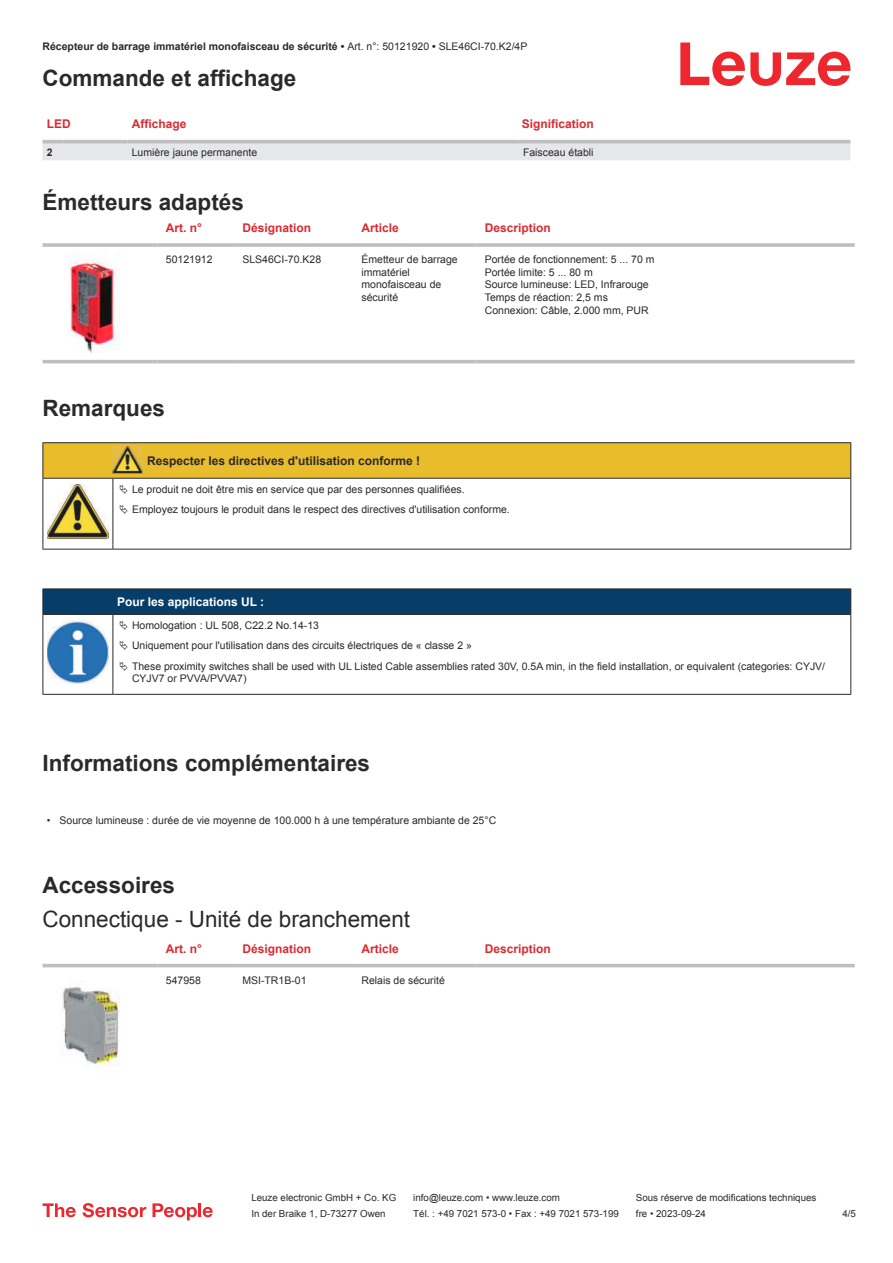
<style>
.page{position:relative;width:893px;height:1263px;background:#fff}
.page>*{position:absolute;margin:0;border:0;box-sizing:border-box;transform-origin:0 0}
.t1{font:700 22.5px "Arial";color:#2b292a}
.t2{font:22.5px "Arial";color:#2b292a}
.t3{font:700 12px "Arial";color:#db2a30}
.t4{font:700 12px "Arial";color:#2b292a}
.t5{font:700 12px "Arial";color:#fff}
.t6{font:10.5px/12.6px "Arial";color:#2b292a}
.t7{font:700 10.5px "Arial";color:#2b292a}
.t8{font:9.75px "Arial";color:#2b292a}
.s1{font-weight:400}
</style>
<div class="page">
<svg style="left:680px;top:43px;width:170px;height:43px"></svg>
<div style="left:43px;top:143px;width:807px;height:17px;background:#e6e7e9"></div>
<hr style="left:43px;top:140px;width:21px;height:3px;background:#bdbfc1">
<hr style="left:64px;top:140px;width:64px;height:3px;background:#bdbfc1">
<hr style="left:128px;top:140px;width:391px;height:3px;background:#bdbfc1">
<hr style="left:519px;top:140px;width:331px;height:3px;background:#bdbfc1">
<svg style="left:43px;top:363px;width:812px;height:1px"></svg>
<hr style="left:43px;top:243px;width:114px;height:4px;background:#bdbfc1">
<hr style="left:157px;top:243px;width:77px;height:4px;background:#c8c9cb">
<hr style="left:234px;top:243px;width:119px;height:4px;background:#c3c5c6">
<hr style="left:353px;top:243px;width:123px;height:4px;background:#bdbfc1">
<hr style="left:476px;top:243px;width:379px;height:4px;background:#c8c9cb">
<hr style="left:43px;top:360px;width:114px;height:3px;background:#bdbfc1">
<hr style="left:157px;top:360px;width:77px;height:3px;background:#bdbfc1">
<hr style="left:234px;top:360px;width:119px;height:3px;background:#bdbfc1">
<hr style="left:353px;top:360px;width:123px;height:3px;background:#bdbfc1">
<hr style="left:476px;top:360px;width:379px;height:3px;background:#bdbfc1">
<img style="left:68px;top:251px;width:52px;height:103px">
<svg style="left:43px;top:963px;width:812px;height:5px;fill:#efeff0"></svg>
<hr style="left:43px;top:964px;width:114px;height:3px;background:#bdbfc1">
<hr style="left:157px;top:964px;width:77px;height:3px;background:#bdbfc1">
<hr style="left:234px;top:964px;width:119px;height:3px;background:#bdbfc1">
<hr style="left:353px;top:964px;width:123px;height:3px;background:#bdbfc1">
<hr style="left:476px;top:964px;width:379px;height:3px;background:#bdbfc1">
<img style="left:62px;top:986px;width:58px;height:88px">
<svg style="left:43px;top:1203px;width:33px;height:14px"></svg>
<svg style="left:83px;top:1203px;width:63px;height:14px"></svg>
<svg style="left:153px;top:1203px;width:44px;height:17px"></svg>
<hr style="left:198px;top:1203px;width:3px;height:14px;background:#ed272d">
<svg style="left:203px;top:1207px;width:10px;height:10px"></svg>
<svg style="left:44px;top:520px;width:806px;height:29px"></svg>
<hr style="left:43px;top:442px;width:70px;height:1px;background:#2b292a">
<hr style="left:113px;top:442px;width:30px;height:1px;background:#2b292a">
<hr style="left:143px;top:442px;width:708px;height:1px;background:#2b292a">
<hr style="left:43px;top:479px;width:1px;height:66px;background:#2b292a">
<hr style="left:113px;top:479px;width:1px;height:66px;background:#2b292a">
<hr style="left:850px;top:479px;width:1px;height:66px;background:#2b292a">
<hr style="left:43px;top:549px;width:70px;height:1px;background:#2b292a">
<hr style="left:113px;top:549px;width:30px;height:1px;background:#2b292a">
<hr style="left:143px;top:549px;width:708px;height:1px;background:#2b292a">
<img style="left:47px;top:520px;width:61px;height:18px">
<svg style="left:44px;top:615px;width:806px;height:79px"></svg>
<hr style="left:43px;top:588px;width:70px;height:1px;background:#2b292a">
<hr style="left:43px;top:614px;width:70px;height:1px;background:#2b292a">
<hr style="left:113px;top:588px;width:738px;height:1px;background:#2b292a">
<div style="left:43px;top:589px;width:808px;height:25px;background:#063d69"></div>
<hr style="left:113px;top:614px;width:738px;height:1px;background:#2b292a">
<hr style="left:43px;top:615px;width:1px;height:75px;background:#2b292a">
<hr style="left:113px;top:615px;width:1px;height:75px;background:#2b292a">
<hr style="left:850px;top:615px;width:1px;height:75px;background:#2b292a">
<hr style="left:43px;top:694px;width:70px;height:1px;background:#2b292a">
<hr style="left:113px;top:694px;width:738px;height:1px;background:#2b292a">
<img style="left:47px;top:621px;width:61px;height:63px">
<svg style="left:115px;top:615px;width:734px;height:74px"></svg>
<svg style="left:43px;top:443px;width:808px;height:77px"></svg>
<svg style="left:120px;top:621px;width:8px;height:9px"></svg>
<svg style="left:120px;top:641px;width:8px;height:9px"></svg>
<svg style="left:120px;top:661px;width:8px;height:10px"></svg>
<p class="t7" style="left:43px;top:43px;width:486px">Récepteur de barrage immatériel monofaisceau de sécurité • <span class="s1">Art. n°: 50121920</span> • <span class="s1">SLE46CI-70.K2/4P</span></p>
<h1 class="t1" style="left:43px;top:70px;width:255px">Commande et affichage</h1>
<p class="t3" style="left:47px;top:119px;width:25px">LED</p>
<p class="t3" style="left:132px;top:119px;width:56px">Affichage</p>
<p class="t3" style="left:522px;top:119px;width:74px">Signification</p>
<p class="t7" style="left:47px;top:148px;width:7px">2</p>
<p class="t6" style="left:132px;top:147px;width:127px">Lumière jaune permanente</p>
<p class="t6" style="left:523px;top:147px;width:72px">Faisceau établi</p>
<h1 class="t1" style="left:43px;top:194px;width:203px">Émetteurs adaptés</h1>
<p class="t3" style="left:166px;top:224px;width:38px">Art. n°</p>
<p class="t3" style="left:242px;top:224px;width:70px">Désignation</p>
<p class="t3" style="left:361px;top:224px;width:39px">Article</p>
<p class="t3" style="left:485px;top:224px;width:68px">Description</p>
<p class="t6" style="left:166px;top:254px;width:48px">50121912</p>
<p class="t6" style="left:242px;top:254px;width:80px">SLS46CI-70.K28</p>
<p class="t6" style="left:361px;top:254px;width:98px">Émetteur de barrage immatériel monofaisceau de sécurité</p>
<p class="t6" style="left:485px;top:254px;width:171px">Portée de fonctionnement: 5 ... 70 m<br>Portée limite: 5 ... 80 m<br>Source lumineuse: LED, Infrarouge<br>Temps de réaction: 2,5 ms<br>Connexion: Câble, 2.000 mm, PUR</p>
<h1 class="t1" style="left:43px;top:400px;width:124px">Remarques</h1>
<p class="t4" style="left:147px;top:456px;width:274px">Respecter les directives d'utilisation conforme !</p>
<p class="t6" style="left:132px;top:480px;width:379px;line-height:20.2px">Le produit ne doit être mis en service que par des personnes qualifiées.<br>Employez toujours le produit dans le respect des directives d'utilisation conforme.</p>
<p class="t5" style="left:117px;top:597px;width:149px">Pour les applications UL :</p>
<p class="t6" style="left:132px;top:616px;width:695px;line-height:20.2px">Homologation : UL 508, C22.2 No.14-13<br>Uniquement pour l'utilisation dans des circuits électriques de « classe 2 »<br>These proximity switches shall be used with UL Listed Cable assemblies rated 30V, 0.5A min, in the field installation, or equivalent (categories: CYJV/</p>
<p class="t6" style="left:132px;top:673px;width:116px">CYJV7 or PVVA/PVVA7)</p>
<h1 class="t1" style="left:43px;top:755px;width:329px">Informations complémentaires</h1>
<p class="t6" style="left:47px;top:815px;width:451px">• Source lumineuse : durée de vie moyenne de 100.000 h à une température ambiante de 25°C</p>
<h1 class="t1" style="left:43px;top:877px;width:134px">Accessoires</h1>
<h1 class="t2" style="left:43px;top:910px;width:369px">Connectique - Unité de branchement</h1>
<p class="t3" style="left:166px;top:944px;width:38px">Art. n°</p>
<p class="t3" style="left:242px;top:944px;width:70px">Désignation</p>
<p class="t3" style="left:361px;top:944px;width:39px">Article</p>
<p class="t3" style="left:485px;top:944px;width:68px">Description</p>
<p class="t6" style="left:166px;top:975px;width:37px">547958</p>
<p class="t6" style="left:242px;top:975px;width:66px">MSI-TR1B-01</p>
<p class="t6" style="left:361px;top:975px;width:85px">Relais de sécurité</p>
<p class="t8" style="left:251px;top:1194px;width:146px">Leuze electronic GmbH + Co. KG</p>
<p class="t8" style="left:413px;top:1194px;width:148px">info@leuze.com • www.leuze.com</p>
<p class="t8" style="left:636px;top:1194px;width:182px">Sous réserve de modifications techniques</p>
<p class="t8" style="left:251px;top:1210px;width:136px">In der Braike 1, D-73277 Owen</p>
<p class="t8" style="left:413px;top:1210px;width:207px">Tél. : +49 7021 573-0 • Fax : +49 7021 573-199</p>
<p class="t8" style="left:636px;top:1210px;width:72px">fre • 2023-09-24</p>
<p class="t8" style="left:842px;top:1210px;width:15px">4 /5</p>
</div>
